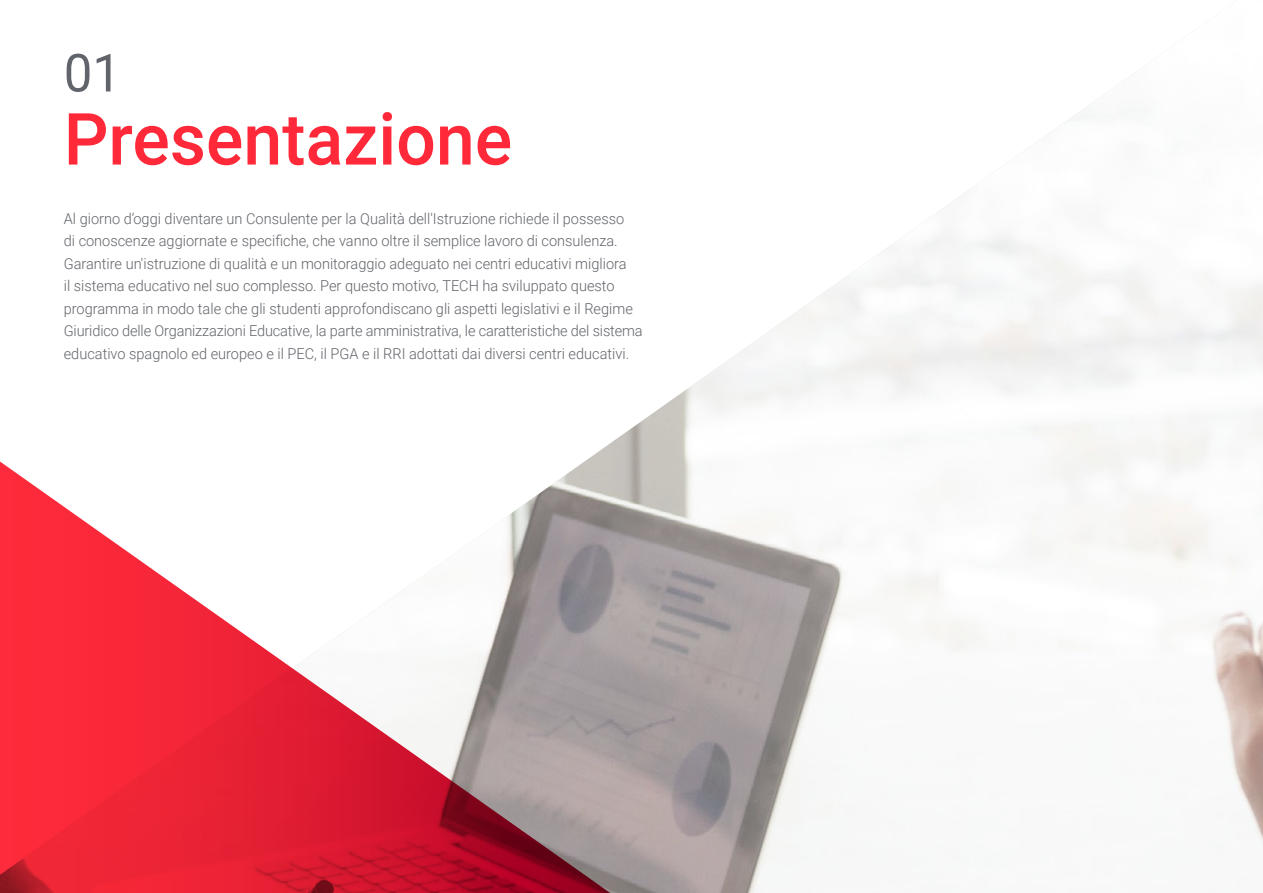
<style>
.page{position:relative;width:1263px;height:893px;background:#fff}
.page>*{position:absolute;margin:0;border:0;box-sizing:border-box;transform-origin:0 0}
.t1{font:500 72px "Roboto";color:#ff293a}
.t2{font:52.5px "Roboto";color:#61646a}
.t3{font:300 15px/22.5px "Roboto";color:#61646a}
</style>
<div class="page">
<img style="left:607px;top:78px;width:656px;height:815px">
<svg style="left:0;top:446px;width:640px;height:447px"></svg>
<h2 class="t2" style="left:64px;top:36px;width:59px">01</h2>
<h1 class="t1" style="left:64px;top:89px;width:450px">Presentazione</h1>
<p class="t3" style="left:64px;top:207px;width:580px">Al giorno d’oggi diventare un Consulente per la Qualità dell'Istruzione richiede il possesso<br>di conoscenze aggiornate e specifiche, che vanno oltre il semplice lavoro di consulenza.<br>Garantire un'istruzione di qualità e un monitoraggio adeguato nei centri educativi migliora<br>il sistema educativo nel suo complesso. Per questo motivo, TECH ha sviluppato questo programma in modo tale che gli studenti approfondiscano gli aspetti legislativi e il Regime Giuridico delle Organizzazioni Educative, la parte amministrativa, le caratteristiche del sistema educativo spagnolo ed europeo e il PEC, il PGA e il RRI adottati dai diversi centri educativi.</p>
</div>
